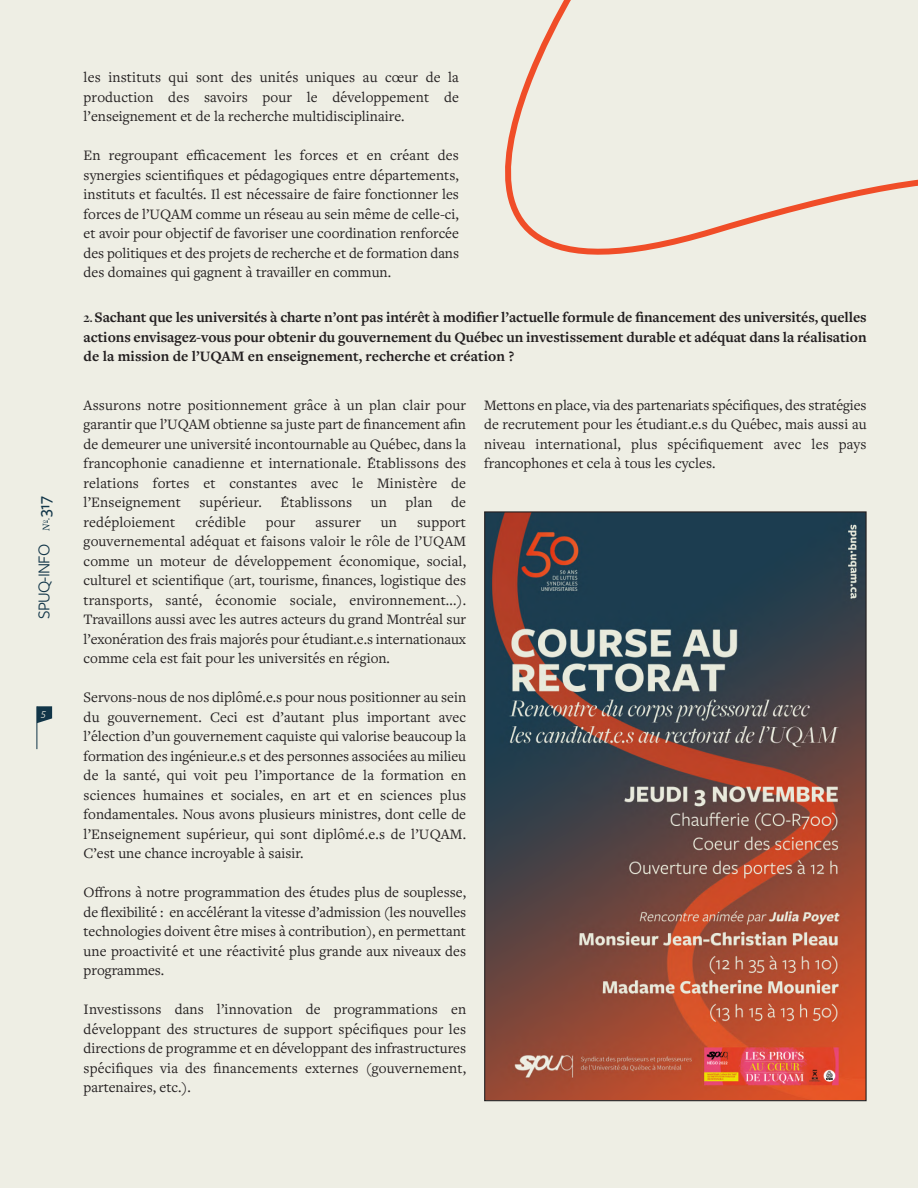
<style>
.page{position:relative;width:918px;height:1188px;background:#eeeee4}
.page>*{position:absolute;margin:0;border:0;box-sizing:border-box;transform-origin:0 0}
.t1{font:17.25px "Freight Sans Pro";letter-spacing:-.04em;color:#113548}
.t2{font:15px/19.5px "Freight Text Pro";color:#231f20;text-align:justify}
.t3{font:700 15px/19.5px "Freight Text Pro";color:#231f20;text-align:justify}
.t4{font:italic 10.5px "Freight Sans Pro";color:#eeeee4}
.s1{font-family:"Freight Text Pro";font-style:italic;font-size:10.5px}
.s2{font-weight:500}
.s3{font-family:"Ping Fang SC";font-weight:500}
.s4{font-family:"Freight Big Pro";font-size:13.5px}
</style>
<div class="page">
<svg style="left:38px;top:706px;width:14px;height:17px"></svg>
<hr style="left:37px;top:706px;width:1px;height:43px;background:#113548">
<svg style="left:505px;top:0;width:413px;height:255px"></svg>
<img style="left:486px;top:513px;width:379px;height:586px">
<p class="t1" style="left:34px;top:619px;width:125px;rotate:-90deg">SPUQ-INFO <span class="s1">N</span> <sup>o</sup><span class="s1">.</span><span class="s2">317</span></p>
<p class="t4" style="left:41px;top:705px;width:6px">5</p>
<p class="t2" style="left:84px;top:69px;width:377px">les instituts qui sont des unite<span class="s3">́</span>s uniques au cœur de la production des savoirs pour le de<span class="s3">́</span>veloppement de l’enseignement et de la recherche multidisciplinaire.</p>
<p class="t2" style="left:84px;top:147px;width:377px">En regroupant efficacement les forces et en cre<span class="s3">́</span>ant des synergies scientifiques et pe<span class="s3">́</span>dagogiques entre de<span class="s3">́</span>partements, instituts et faculte<span class="s3">́</span>s. Il est ne<span class="s3">́</span>cessaire de faire fonctionner les forces de l’UQAM comme un re<span class="s3">́</span>seau au sein me<span class="s3">̂</span>me de celle-ci, et avoir pour objectif de favoriser une coordination renforce<span class="s3">́</span>e des politiques et des projets de recherche et de formation dans des domaines qui gagnent a<span class="s3">̀</span> travailler en commun.</p>
<p class="t3" style="left:84px;top:309px;width:785px"><span class="s4">2.</span> Sachant que les universités à charte n’ont pas intérêt à modifier l’actuelle formule de financement des universités, quelles actions envisagez-vous pour obtenir du gouvernement du Québec un investissement durable et adéquat dans la réalisation de la mission de l’UQAM en enseignement, recherche et création ?</p>
<p class="t2" style="left:84px;top:397px;width:384px">Assurons notre positionnement gra<span class="s3">̂</span>ce a<span class="s3">̀</span> un plan clair pour garantir que l’UQAM obtienne sa juste part de financement afin de demeurer une universite<span class="s3">́</span> incontournable au Que<span class="s3">́</span>bec, dans la francophonie canadienne et internationale. E<span class="s3">́</span>tablissons des relations fortes et constantes avec le Ministe<span class="s3">̀</span>re de l’Enseignement supe<span class="s3">́</span>rieur. E<span class="s3">́</span>tablissons un plan de rede<span class="s3">́</span>ploiement</p>
<p class="t2" style="left:195px;top:514px;width:52px">cre<span class="s3">́</span>dible</p>
<p class="t2" style="left:266px;top:514px;width:31px">pour</p>
<p class="t2" style="left:315px;top:514px;width:47px">assurer</p>
<p class="t2" style="left:381px;top:514px;width:18px">un</p>
<p class="t2" style="left:84px;top:514px;width:384px;text-indent:333px">support gouvernemental ade<span class="s3">́</span>quat et faisons valoir le ro<span class="s3">̂</span>le de l’UQAM comme un moteur de de<span class="s3">́</span>veloppement e<span class="s3">́</span>conomique, social, culturel et scientifique (art, tourisme, finances, logistique des transports, sante<span class="s3">́</span>, e<span class="s3">́</span>conomie sociale, environnement...).<br>Travaillons aussi avec les autres acteurs du grand Montre<span class="s3">́</span>al sur l’exone<span class="s3">́</span>ration des frais majore<span class="s3">́</span>s pour e<span class="s3">́</span>tudiant.e.s internationaux comme cela est fait pour les universite<span class="s3">́</span>s en re<span class="s3">́</span>gion.</p>
<p class="t2" style="left:84px;top:689px;width:384px">Servons-nous de nos diplo<span class="s3">̂</span>me<span class="s3">́</span>.e.s pour nous positionner au sein du gouvernement. Ceci est d’autant plus important avec l’e<span class="s3">́</span>lection d’un gouvernement caquiste qui valorise beaucoup la formation des inge<span class="s3">́</span>nieur.e.s et des personnes associe<span class="s3">́</span>es au milieu de la santé, qui voit peu l’importance de la formation en sciences humaines et sociales, en art et en sciences plus fondamentales. Nous avons plusieurs ministres, dont celle de l’Enseignement supe<span class="s3">́</span>rieur, qui sont diplo<span class="s3">̂</span>mé.e.s de l’UQAM.<br>C’est une chance incroyable a<span class="s3">̀</span> saisir.</p>
<p class="t2" style="left:84px;top:884px;width:384px">Offrons a<span class="s3">̀</span> notre programmation des e<span class="s3">́</span>tudes plus de souplesse, de flexibilite<span class="s3">́</span> : en acce<span class="s3">́</span>le<span class="s3">́</span>rant la vitesse d’admission (les nouvelles technologies doivent e<span class="s3">̂</span>tre mises a<span class="s3">̀</span> contribution), en permettant une proactivite<span class="s3">́</span> et une re<span class="s3">́</span>activite<span class="s3">́</span> plus grande aux niveaux des programmes.</p>
<p class="t2" style="left:84px;top:1001px;width:384px">Investissons dans l’innovation de programmations en de<span class="s3">́</span>veloppant des structures de support spe<span class="s3">́</span>cifiques pour les directions de programme et en de<span class="s3">́</span>veloppant des infrastructures spe<span class="s3">́</span>cifiques via des financements externes (gouvernement, partenaires, etc.).</p>
<p class="t2" style="left:484px;top:397px;width:384px">Mettons en place, via des partenariats spe<span class="s3">́</span>cifiques, des strate<span class="s3">́</span>gies de recrutement pour les e<span class="s3">́</span>tudiant.e.s du Que<span class="s3">́</span>bec, mais aussi au niveau international, plus spe<span class="s3">́</span>cifiquement avec les pays francophones et cela a<span class="s3">̀</span> tous les cycles.</p>
</div>
